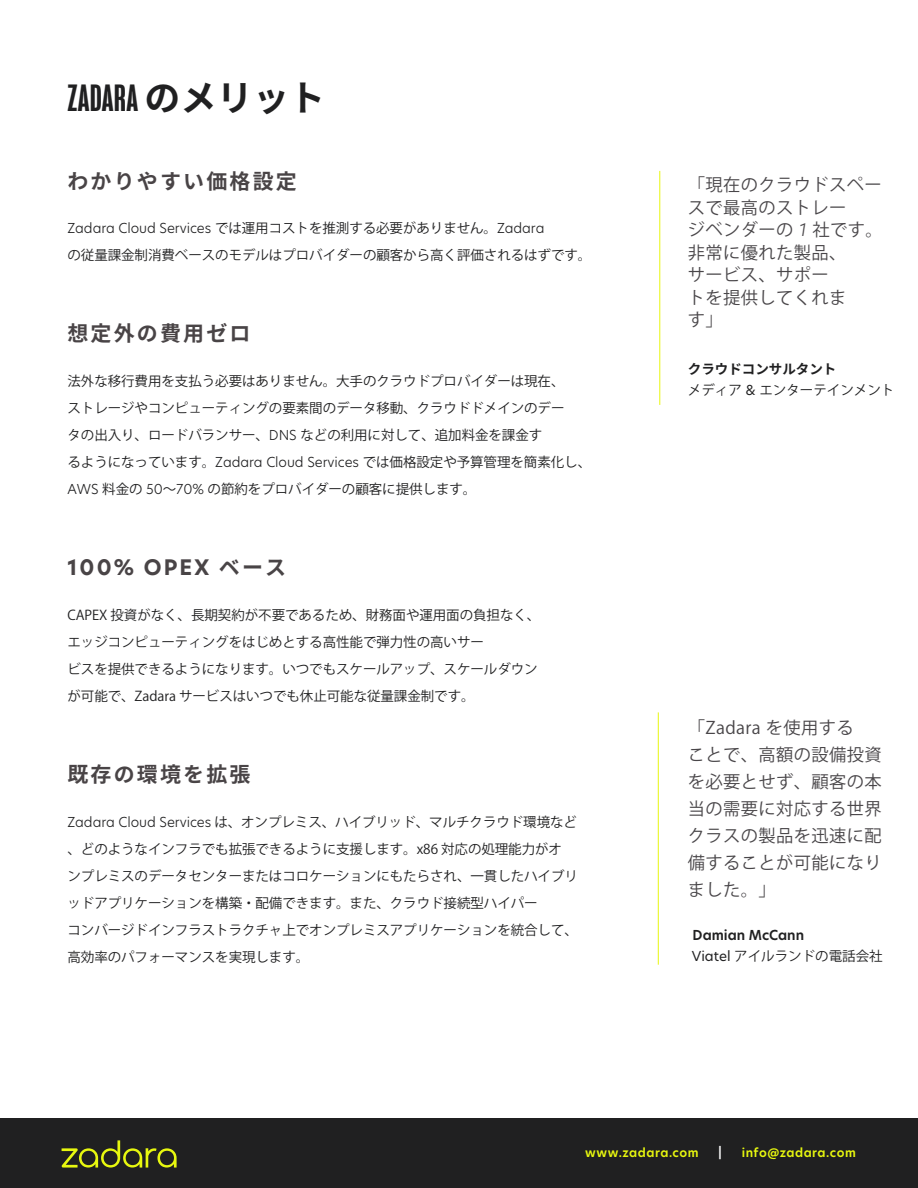
<style>
.page{position:relative;width:918px;height:1188px;background:#fff}
.page>*{position:absolute;margin:0;border:0;box-sizing:border-box;transform-origin:0 0}
.t1{font:500 39px "Mongoose";letter-spacing:.005em;color:#202021}
.t2{font:700 21px "Noto Sans JP";letter-spacing:.105em;color:#494446}
.t3{font:700 21px "Hero New";letter-spacing:.105em;color:#494446}
.t4{font:17.25px/22.5px "Koz Go Pr 6 N";letter-spacing:.025em;color:#494649}
.t5{font:13.5px/27px "Koz Go Pr 6 N";letter-spacing:-.005em;color:#202021}
.t6{font:300 13.5px "Hero New";letter-spacing:-.005em;color:#202021}
.t7{font:600 13.5px "Hero New";color:#202021}
.t8{font:700 13.5px "Source Han Sans JP";color:#202021}
.t9{font:600 12px "Hero New";letter-spacing:.04em;color:#e7f70f}
.t10{font:600 12px "Hero New";color:#fff}
.s1{font-family:"Noto Sans JP";font-weight:700;font-size:36px}
.s2{font-family:"Koz Go Pr 6 N";font-weight:400}
.s3{font-family:"Hero New";font-weight:300}
.s4{font-family:"Noto Sans JP"}
.s5{font-family:"Hero New";font-weight:300;font-style:italic}
.s6{font-family:"Hero New"}
</style>
<div class="page">
<hr style="left:659px;top:171px;width:1px;height:234px;background:#e8f70f">
<div style="left:0;top:1119px;width:918px;height:69px;background:#202021"></div>
<svg style="left:62px;top:1140px;width:115px;height:28px"></svg>
<hr style="left:658px;top:712px;width:1px;height:253px;background:#e8f70f">
<h1 class="t1" style="left:68px;top:75px;width:259px">ZADARA <span class="s1">のメリット</span></h1>
<h2 class="t2" style="left:68px;top:170px;width:231px">わかりやすい価格設定</h2>
<p class="t6" style="left:68px;top:219px;width:479px">Zadara Cloud Services <span class="s2">では運用コストを推測する必要がありません。</span>Zadara</p>
<p class="t5" style="left:68px;top:242px;width:525px">の従量課金制消費ベースのモデルはプロバイダーの顧客から高く評価されるはずです。</p>
<h2 class="t2" style="left:68px;top:322px;width:185px">想定外の費用ゼロ</h2>
<p class="t5" style="left:68px;top:368px;width:525px">法外な移行費用を支払う必要はありません。大手のクラウドプロバイダーは現在、<br>ストレージやコンピューティングの要素間のデータ移動、クラウドドメインのデー<br>タの出入り、ロードバランサー、<span class="s3">DNS</span> などの利用に対して、追加料金を課金す<br>るようになっています。<span class="s3">Zadara Cloud Services</span> では価格設定や予算管理を簡素化し、<span class="s3">AWS</span> 料金の <span class="s3">50</span>～<span class="s3">70%</span> の節約をプロバイダーの顧客に提供します。</p>
<h2 class="t3" style="left:68px;top:553px;width:220px">100% OPEX <span class="s4">ベース</span></h2>
<p class="t5" style="left:68px;top:602px;width:474px">CAPEX 投資がなく、長期契約が不要であるため、財務面や運用面の負担なく、エッジコンピューティングをはじめとする高性能で弾力性の高いサー<br>ビスを提供できるようになります。いつでもスケールアップ、スケールダウンが可能で、Zadara サービスはいつでも休止可能な従量課金制です。</p>
<h2 class="t2" style="left:68px;top:763px;width:185px">既存の環境を拡張</h2>
<p class="t5" style="left:68px;top:809px;width:512px"><span class="s3">Zadara Cloud Services</span> は、オンプレミス、ハイブリッド、マルチクラウド環境など、どのようなインフラでも拡張できるように支援します。x86 対応の処理能力がオンプレミスのデータセンターまたはコロケーションにもたらされ、一貫したハイブリッドアプリケーションを構築・配備できます。また、クラウド接続型ハイパー<br>コンバージドインフラストラクチャ上でオンプレミスアプリケーションを統合して、高効率のパフォーマンスを実現します。</p>
<p class="t4" style="left:688px;top:174px;width:196px">「現在のクラウドスペースで最高のストレー<br>ジベンダーの <span class="s5">1</span> 社です。非常に優れた製品、<br>サービス、サポー<br>トを提供してくれま<br>す」</p>
<p class="t8" style="left:688px;top:362px;width:150px">クラウドコンサルタント</p>
<p class="t5" style="left:688px;top:377px;width:208px">メディア <span class="s6">&amp;</span> エンターテインメント</p>
<p class="t4" style="left:688px;top:715px;width:195px;line-height:27px">「Zadara を使用する<br>ことで、高額の設備投資を必要とせず、顧客の本当の需要に対応する世界クラスの製品を迅速に配備することが可能になりました。」</p>
<p class="t7" style="left:693px;top:926px;width:113px">Damian McCann</p>
<p class="t5" style="left:692px;top:943px;width:192px"><span class="s6">Viatel</span> アイルランドの電話会社</p>
<p class="t9" style="left:585px;top:1145px;width:115px">www.zadara.com</p>
<p class="t10" style="left:719px;top:1145px;width:5px">|</p>
<p class="t9" style="left:742px;top:1145px;width:116px">info@zadara.com</p>
</div>
